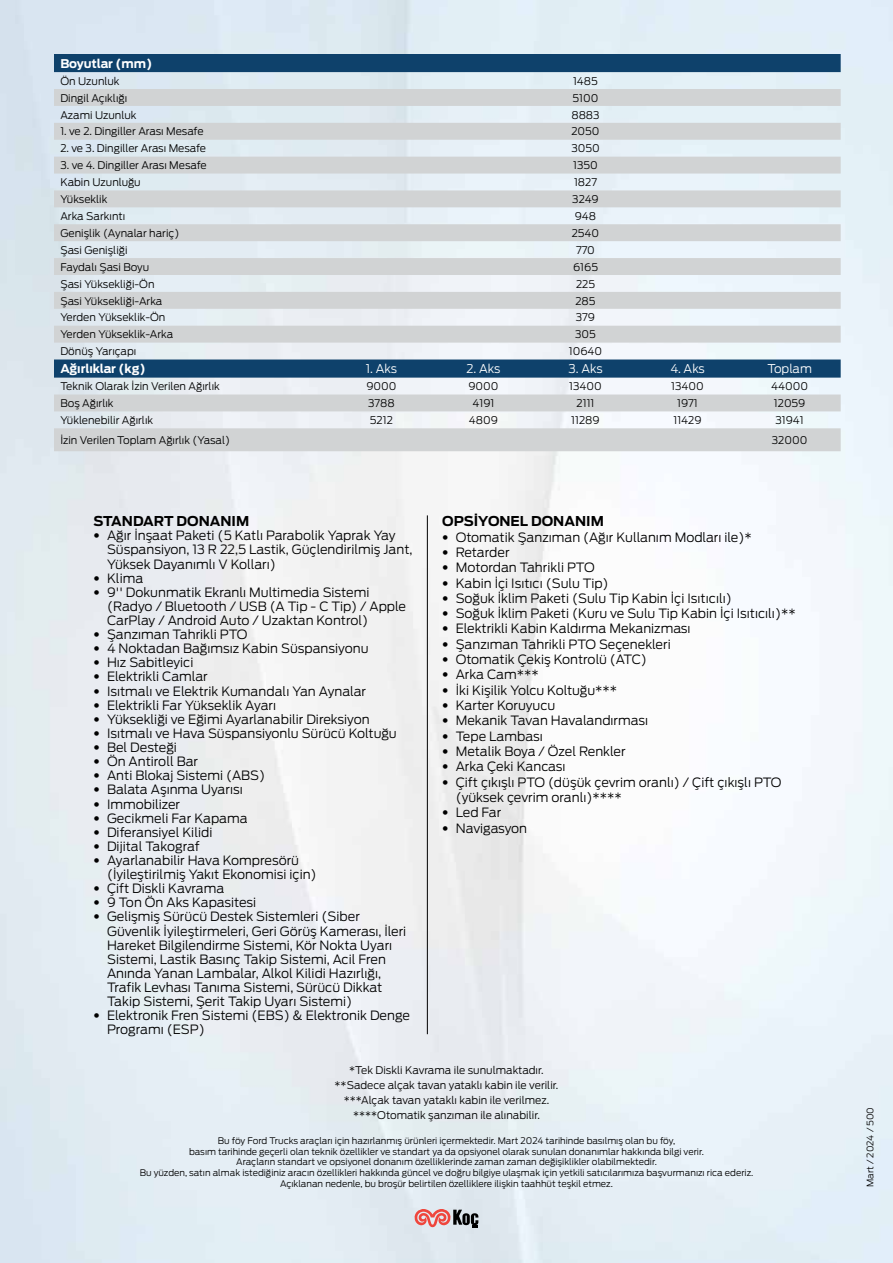
<style>
.page{position:relative;width:893px;height:1263px;background:#fff}
.page>*{position:absolute;margin:0;border:0;box-sizing:border-box;transform-origin:0 0}
.t1{font:700 13.5px "Ford Antenna";color:#000}
.t2{font:300 12.75px/14.1px "Ford Antenna";color:#000}
.t3{font:700 12px "Ford Antenna";letter-spacing:-.01em;color:#fff}
.t4{font:300 12px "Ford Antenna";color:#fff}
.t5{font:300 10.5px/15px "Ford Antenna";color:#000;text-align:center}
.t6{font:300 9px/10.8px "Ford Antenna";color:#000;text-align:center}
.s1{font-family:"Helvetica Neue LT Std";font-stretch:condensed}
</style>
<div class="page">
<hr style="left:427px;top:515px;width:1px;height:519px;background:#000">
<svg style="left:54px;top:54px;width:787px;height:35px;background:#7393ac"></svg>
<svg style="left:54px;top:89px;width:787px;height:362px;background:#cfd7dd"></svg>
<svg style="left:54px;top:157px;width:787px;height:84px;background:#d9dee1"></svg>
<svg style="left:415px;top:1209px;width:63px;height:19px"></svg>
<p class="t3" style="left:60px;top:53px;width:93px">Boyutlar (mm)</p>
<p class="t5" style="left:60px;top:72px;width:61px">Ön Uzunluk</p>
<p class="t5" style="left:573px;top:72px;width:26px">1485</p>
<p class="t5" style="left:60px;top:89px;width:68px">Dingil Açıklığı</p>
<p class="t5" style="left:573px;top:89px;width:27px">5100</p>
<p class="t5" style="left:60px;top:106px;width:78px">Azami Uzunluk</p>
<p class="t5" style="left:571px;top:106px;width:30px">8883</p>
<p class="t5" style="left:60px;top:123px;width:145px">1. ve 2. Dingiller Arası Mesafe</p>
<p class="t5" style="left:571px;top:123px;width:30px">2050</p>
<p class="t5" style="left:60px;top:140px;width:147px">2. ve 3. Dingiller Arası Mesafe</p>
<p class="t5" style="left:571px;top:140px;width:30px">3050</p>
<p class="t5" style="left:60px;top:157px;width:148px">3. ve 4. Dingiller Arası Mesafe</p>
<p class="t5" style="left:573px;top:157px;width:26px">1350</p>
<p class="t5" style="left:60px;top:174px;width:82px">Kabin Uzunluğu</p>
<p class="t5" style="left:574px;top:174px;width:24px">1827</p>
<p class="t5" style="left:60px;top:191px;width:49px">Yükseklik</p>
<p class="t5" style="left:572px;top:191px;width:28px">3249</p>
<p class="t5" style="left:60px;top:207px;width:66px">Arka Sarkıntı</p>
<p class="t5" style="left:575px;top:207px;width:23px">948</p>
<p class="t5" style="left:60px;top:224px;width:121px">Genişlik (Aynalar hariç)</p>
<p class="t5" style="left:572px;top:224px;width:29px">2540</p>
<p class="t5" style="left:60px;top:241px;width:69px">Şasi Genişliği</p>
<p class="t5" style="left:576px;top:241px;width:20px">770</p>
<p class="t5" style="left:60px;top:258px;width:90px">Faydalı Şasi Boyu</p>
<p class="t5" style="left:573px;top:258px;width:26px">6165</p>
<p class="t5" style="left:60px;top:275px;width:96px">Şasi Yüksekliği-Ön</p>
<p class="t5" style="left:576px;top:275px;width:21px">225</p>
<p class="t5" style="left:60px;top:292px;width:104px">Şasi Yüksekliği-Arka</p>
<p class="t5" style="left:575px;top:292px;width:22px">285</p>
<p class="t5" style="left:60px;top:309px;width:106px">Yerden Yükseklik-Ön</p>
<p class="t5" style="left:576px;top:309px;width:21px">379</p>
<p class="t5" style="left:60px;top:326px;width:114px">Yerden Yükseklik-Arka</p>
<p class="t5" style="left:575px;top:326px;width:22px">305</p>
<p class="t5" style="left:60px;top:343px;width:78px">Dönüş Yarıçapı</p>
<p class="t5" style="left:569px;top:343px;width:35px">10640</p>
<p class="t3" style="left:60px;top:358px;width:87px">Ağırlıklar (kg)</p>
<p class="t4" style="left:366px;top:359px;width:33px">1. Aks</p>
<p class="t4" style="left:467px;top:359px;width:35px">2. Aks</p>
<p class="t4" style="left:568px;top:359px;width:36px">3. Aks</p>
<p class="t4" style="left:670px;top:359px;width:36px">4. Aks</p>
<p class="t4" style="left:767px;top:359px;width:46px">Toplam</p>
<p class="t5" style="left:60px;top:378px;width:161px">Teknik Olarak İzin Verilen Ağırlık</p>
<p class="t5" style="left:366px;top:378px;width:32px">9000</p>
<p class="t5" style="left:468px;top:378px;width:32px">9000</p>
<p class="t5" style="left:569px;top:378px;width:34px">13400</p>
<p class="t5" style="left:671px;top:378px;width:34px">13400</p>
<p class="t5" style="left:771px;top:378px;width:38px">44000</p>
<p class="t5" style="left:60px;top:395px;width:55px">Boş Ağırlık</p>
<p class="t5" style="left:368px;top:395px;width:28px">3788</p>
<p class="t5" style="left:472px;top:395px;width:24px">4191</p>
<p class="t5" style="left:577px;top:395px;width:19px">2111</p>
<p class="t5" style="left:677px;top:395px;width:22px">1971</p>
<p class="t5" style="left:774px;top:395px;width:33px">12059</p>
<p class="t5" style="left:60px;top:411px;width:94px">Yüklenebilir Ağırlık</p>
<p class="t5" style="left:370px;top:411px;width:24px">5212</p>
<p class="t5" style="left:469px;top:411px;width:31px">4809</p>
<p class="t5" style="left:571px;top:411px;width:30px">11289</p>
<p class="t5" style="left:674px;top:411px;width:30px">11429</p>
<p class="t5" style="left:775px;top:411px;width:30px">31941</p>
<p class="t5" style="left:60px;top:431px;width:171px">İzin Verilen Toplam Ağırlık (Yasal)</p>
<p class="t5" style="left:772px;top:431px;width:37px">32000</p>
<p class="t1" style="left:94px;top:509px;width:157px">STANDART DONANIM</p>
<p class="t2" style="left:107px;top:527px;width:307px;text-indent:-14px"><span class="s1">•</span> Ağır İnşaat Paketi (5 Katlı Parabolik Yaprak Yay<br>Süspansiyon, 13 R 22,5 Lastik, Güçlendirilmiş Jant,<br>Yüksek Dayanımlı V Kolları)</p>
<p class="t2" style="left:94px;top:569px;width:51px"><span class="s1">•</span> Klima</p>
<p class="t2" style="left:107px;top:584px;width:301px;text-indent:-14px"><span class="s1">•</span> 9'' Dokunmatik Ekranlı Multimedia Sistemi (Radyo / Bluetooth / USB (A Tip - C Tip) / Apple<br>CarPlay / Android Auto / Uzaktan Kontrol)</p>
<p class="t2" style="left:94px;top:626px;width:155px"><span class="s1">•</span> Şanzıman Tahrikli PTO</p>
<p class="t2" style="left:94px;top:640px;width:276px"><span class="s1">•</span> 4 Noktadan Bağımsız Kabin Süspansiyonu</p>
<p class="t2" style="left:94px;top:654px;width:101px"><span class="s1">•</span> Hız Sabitleyici</p>
<p class="t2" style="left:94px;top:668px;width:116px"><span class="s1">•</span> Elektrikli Camlar</p>
<p class="t2" style="left:94px;top:682px;width:274px"><span class="s1">•</span> Isıtmalı ve Elektrik Kumandalı Yan Aynalar</p>
<p class="t2" style="left:94px;top:696px;width:184px"><span class="s1">•</span> Elektrikli Far Yükseklik Ayarı</p>
<p class="t2" style="left:94px;top:711px;width:278px"><span class="s1">•</span> Yüksekliği ve Eğimi Ayarlanabilir Direksiyon</p>
<p class="t2" style="left:94px;top:725px;width:305px"><span class="s1">•</span> Isıtmalı ve Hava Süspansiyonlu Sürücü Koltuğu</p>
<p class="t2" style="left:94px;top:739px;width:85px"><span class="s1">•</span> Bel Desteği</p>
<p class="t2" style="left:94px;top:753px;width:106px"><span class="s1">•</span> Ön Antiroll Bar</p>
<p class="t2" style="left:94px;top:767px;width:173px"><span class="s1">•</span> Anti Blokaj Sistemi (ABS)</p>
<p class="t2" style="left:94px;top:781px;width:151px"><span class="s1">•</span> Balata Aşınma Uyarısı</p>
<p class="t2" style="left:94px;top:795px;width:88px"><span class="s1">•</span> Immobilizer</p>
<p class="t2" style="left:94px;top:809px;width:156px"><span class="s1">•</span> Gecikmeli Far Kapama</p>
<p class="t2" style="left:94px;top:823px;width:120px"><span class="s1">•</span> Diferansiyel Kilidi</p>
<p class="t2" style="left:94px;top:838px;width:108px"><span class="s1">•</span> Dijital Takograf</p>
<p class="t2" style="left:107px;top:852px;width:211px;text-indent:-14px"><span class="s1">•</span> Ayarlanabilir Hava Kompresörü (İyileştirilmiş Yakıt Ekonomisi için)</p>
<p class="t2" style="left:94px;top:880px;width:132px"><span class="s1">•</span> Çift Diskli Kavrama</p>
<p class="t2" style="left:94px;top:894px;width:164px"><span class="s1">•</span> 9 Ton Ön Aks Kapasitesi</p>
<p class="t2" style="left:107px;top:908px;width:301px;text-indent:-14px"><span class="s1">•</span> Gelişmiş Sürücü Destek Sistemleri (Siber Güvenlik İyileştirmeleri, Geri Görüş Kamerası, İleri Hareket Bilgilendirme Sistemi, Kör Nokta Uyarı Sistemi, Lastik Basınç Takip Sistemi, Acil Fren Anında Yanan Lambalar, Alkol Kilidi Hazırlığı, Trafik Levhası Tanıma Sistemi, Sürücü Dikkat Takip Sistemi, Şerit Takip Uyarı Sistemi)</p>
<p class="t2" style="left:107px;top:1007px;width:304px;text-indent:-14px"><span class="s1">•</span> Elektronik Fren Sistemi (EBS) &amp; Elektronik Denge<br>Programı (ESP)</p>
<p class="t1" style="left:442px;top:509px;width:163px">OPSİYONEL DONANIM</p>
<p class="t2" style="left:442px;top:528px;width:311px"><span class="s1">•</span> Otomatik Şanzıman (Ağır Kullanım Modları ile)*</p>
<p class="t2" style="left:442px;top:544px;width:69px"><span class="s1">•</span> Retarder</p>
<p class="t2" style="left:442px;top:559px;width:154px"><span class="s1">•</span> Motordan Tahrikli PTO</p>
<p class="t2" style="left:442px;top:574px;width:168px"><span class="s1">•</span> Kabin İçi Isıtıcı (Sulu Tip)</p>
<p class="t2" style="left:442px;top:590px;width:291px"><span class="s1">•</span> Soğuk İklim Paketi (Sulu Tip Kabin İçi Isıtıcılı)</p>
<p class="t2" style="left:442px;top:605px;width:355px"><span class="s1">•</span> Soğuk İklim Paketi (Kuru ve Sulu Tip Kabin İçi Isıtıcılı)**</p>
<p class="t2" style="left:442px;top:620px;width:250px"><span class="s1">•</span> Elektrikli Kabin Kaldırma Mekanizması</p>
<p class="t2" style="left:442px;top:636px;width:230px"><span class="s1">•</span> Şanzıman Tahrikli PTO Seçenekleri</p>
<p class="t2" style="left:442px;top:651px;width:206px"><span class="s1">•</span> Otomatik Çekiş Kontrolü (ATC)</p>
<p class="t2" style="left:442px;top:666px;width:98px"><span class="s1">•</span> Arka Cam***</p>
<p class="t2" style="left:442px;top:681px;width:177px"><span class="s1">•</span> İki Kişilik Yolcu Koltuğu***</p>
<p class="t2" style="left:442px;top:697px;width:115px"><span class="s1">•</span> Karter Koruyucu</p>
<p class="t2" style="left:442px;top:712px;width:207px"><span class="s1">•</span> Mekanik Tavan Havalandırması</p>
<p class="t2" style="left:442px;top:727px;width:102px"><span class="s1">•</span> Tepe Lambası</p>
<p class="t2" style="left:442px;top:743px;width:185px"><span class="s1">•</span> Metalik Boya / Özel Renkler</p>
<p class="t2" style="left:442px;top:758px;width:125px"><span class="s1">•</span> Arka Çeki Kancası</p>
<p class="t2" style="left:456px;top:773px;width:327px;line-height:15.3px;text-indent:-14px"><span class="s1">•</span> Çift çıkışlı PTO (düşük çevrim oranlı) / Çift çıkışlı PTO (yüksek çevrim oranlı)****</p>
<p class="t2" style="left:442px;top:804px;width:61px"><span class="s1">•</span> Led Far</p>
<p class="t2" style="left:442px;top:819px;width:86px"><span class="s1">•</span> Navigasyon</p>
<p class="t5" style="left:335px;top:1061px;width:225px">*Tek Diskli Kavrama ile sunulmaktadır. **Sadece alçak tavan yataklı kabin ile verilir. ***Alçak tavan yataklı kabin ile verilmez. ****Otomatik şanzıman ile alınabilir.</p>
<p class="t6" style="left:140px;top:1134px;width:615px">Bu föy Ford Trucks araçları için hazırlanmış ürünleri içermektedir. Mart 2024 tarihinde basılmış olan bu föy,<br>basım tarihinde geçerli olan teknik özellikler ve standart ya da opsiyonel olarak sunulan donanımlar hakkında bilgi verir.<br>Araçların standart ve opsiyonel donanım özelliklerinde zaman zaman değişiklikler olabilmektedir.<br>Bu yüzden, satın almak istediğiniz aracın özellikleri hakkında güncel ve doğru bilgiye ulaşmak için yetkili satıcılarımıza başvurmanızı rica ederiz.<br>Açıklanan nedenle, bu broşür belirtilen özelliklere ilişkin taahhüt teşkil etmez.</p>
<p class="t6" style="left:864px;top:1187px;width:81px;rotate:-90deg">Mart / 2024 / 500</p>
</div>
